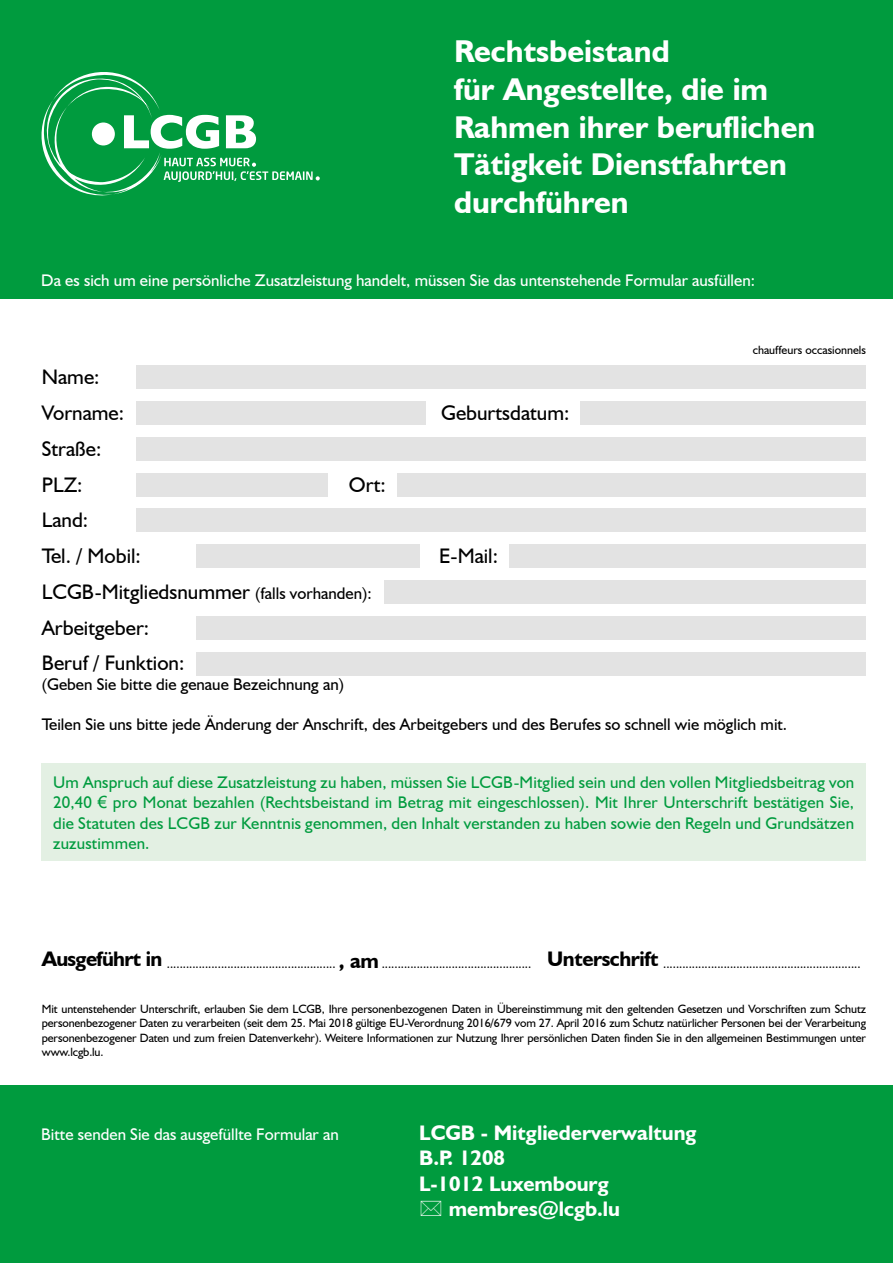
<style>
.page{position:relative;width:893px;height:1263px;background:#fff}
.page>*{position:absolute;margin:0;border:0;box-sizing:border-box;transform-origin:0 0}
.t1{font:700 31.5px/37.8px "Humanist 521 BT";color:#fff}
.t2{font:21px/35.7px "Humanist 521 BT";color:#000}
.t3{font:700 21px "Humanist 521 BT";color:#fff}
.t4{font:16.8px/20.2px "Humanist 521 BT";letter-spacing:.01em;color:#009b3e;text-align:justify}
.t5{font:16.8px "Humanist 521 BT";color:#000}
.t6{font:16.8px "Humanist 521 BT";color:#fff}
.t7{font:12.6px "Humanist 521 BT";color:#000}
.t8{font:12px/14.4px "Humanist 521 BT";letter-spacing:-.01em;color:#000;text-align:justify}
.s1{font-size:16.8px}
.s2{font-family:"Arial"}
.s3{font-weight:700;font-size:21px}
</style>
<div class="page">
<div style="left:0;top:1085px;width:893px;height:178px;background:#009b3e"></div>
<div style="left:0;top:0;width:893px;height:298px;background:#009b3e"></div>
<div style="left:136px;top:365px;width:730px;height:24px;background:#e3e3e3"></div>
<div style="left:136px;top:437px;width:730px;height:24px;background:#e3e3e3"></div>
<div style="left:136px;top:473px;width:192px;height:23px;background:#e3e3e3"></div>
<div style="left:197px;top:544px;width:223px;height:24px;background:#e3e3e3"></div>
<div style="left:384px;top:580px;width:482px;height:24px;background:#e3e3e3"></div>
<div style="left:197px;top:616px;width:669px;height:24px;background:#e3e3e3"></div>
<div style="left:398px;top:473px;width:468px;height:23px;background:#e3e3e3"></div>
<div style="left:136px;top:508px;width:730px;height:24px;background:#e3e3e3"></div>
<div style="left:510px;top:544px;width:356px;height:24px;background:#e3e3e3"></div>
<div style="left:41px;top:763px;width:825px;height:98px;background:#e3f0e3"></div>
<div style="left:197px;top:652px;width:669px;height:23px;background:#e3e3e3"></div>
<div style="left:136px;top:401px;width:290px;height:24px;background:#e3e3e3"></div>
<div style="left:580px;top:401px;width:286px;height:24px;background:#e3e3e3"></div>
<svg style="left:42px;top:72px;width:277px;height:123px"></svg>
<h1 class="t1" style="left:454px;top:32px;width:363px">Rechtsbeistand<br>für Angestellte, die im<br>Rahmen ihrer beruflichen<br>Tätigkeit Dienstfahrten durchführen</h1>
<h3 class="t6" style="left:41px;top:269px;width:715px">Da es sich um eine persönliche Zusatzleistung handelt, müssen Sie das untenstehende Formular ausfüllen:</h3>
<h2 class="t2" style="left:42px;top:359px;width:84px">Name:<br>Vorname:</h2>
<h2 class="t2" style="left:42px;top:430px;width:61px">Straße:<br>PLZ:</h2>
<h2 class="t2" style="left:42px;top:502px;width:101px">Land:<br>Tel. / Mobil:</h2>
<h2 class="t2" style="left:349px;top:466px;width:38px">Ort:</h2>
<h2 class="t2" style="left:441px;top:395px;width:130px">Geburtsdatum:</h2>
<h2 class="t2" style="left:439px;top:538px;width:60px">E-Mail:</h2>
<p class="t8" style="left:753px;top:342px;width:115px">chauffeurs occasionnels</p>
<h2 class="t2" style="left:42px;top:573px;width:331px">LCGB-Mitgliedsnummer <span class="s1">(falls vorhanden):<br></span>Arbeitgeber:<br>Beruf / Funktion:</h2>
<h3 class="t5" style="left:42px;top:674px;width:304px">(Geben Sie bitte die genaue Bezeichnung an)</h3>
<h3 class="t5" style="left:42px;top:714px;width:747px">Teilen Sie uns bitte jede Änderung der Anschrift, des Arbeitgebers und des Berufes so schnell wie möglich mit.</h3>
<p class="t4" style="left:53px;top:772px;width:803px">Um Anspruch auf diese Zusatzleistung zu haben, müssen Sie LCGB-Mitglied sein und den vollen Mitgliedsbeitrag von 20,40 <span class="s2">€</span> pro Monat bezahlen (Rechtsbeistand im Betrag mit eingeschlossen). Mit Ihrer Unterschrift bestätigen Sie, die Statuten des LCGB zur Kenntnis genommen, den Inhalt verstanden zu haben sowie den Regeln und Grundsätzen zuzustimmen.</p>
<p class="t7" style="left:42px;top:956px;width:820px"><sup>Ausgeführt</sup> <sup>in</sup> ..................................................... <span class="s3">, am</span> ............................................... <sup>Unterschrift</sup> ..............................................................</p>
<p class="t8" style="left:42px;top:1001px;width:826px">Mit untenstehender Unterschrift, erlauben Sie dem LCGB, Ihre personenbezogenen Daten in Übereinstimmung mit den geltenden Gesetzen und Vorschriften zum Schutz personenbezogener Daten zu verarbeiten (seit dem 25. Mai 2018 gültige EU-Verordnung 2016/679 vom 27. April 2016 zum Schutz natürlicher Personen bei der Verarbeitung personenbezogener Daten und zum freien Datenverkehr). Weitere Informationen zur Nutzung Ihrer persönlichen Daten finden Sie in den allgemeinen Bestimmungen unter www.lcgb.lu.</p>
<h3 class="t6" style="left:41px;top:1124px;width:299px">Bitte senden Sie das ausgefüllte Formular an</h3>
<h2 class="t3" style="left:419px;top:1120px;width:279px">LCGB - Mitgliederverwaltung</h2>
<h2 class="t3" style="left:419px;top:1145px;width:87px">B.P. 1208</h2>
<h2 class="t3" style="left:419px;top:1170px;width:191px">L-1012 Luxembourg</h2>
<h2 class="t3" style="left:449px;top:1196px;width:173px">membres@lcgb.lu</h2>
</div>
